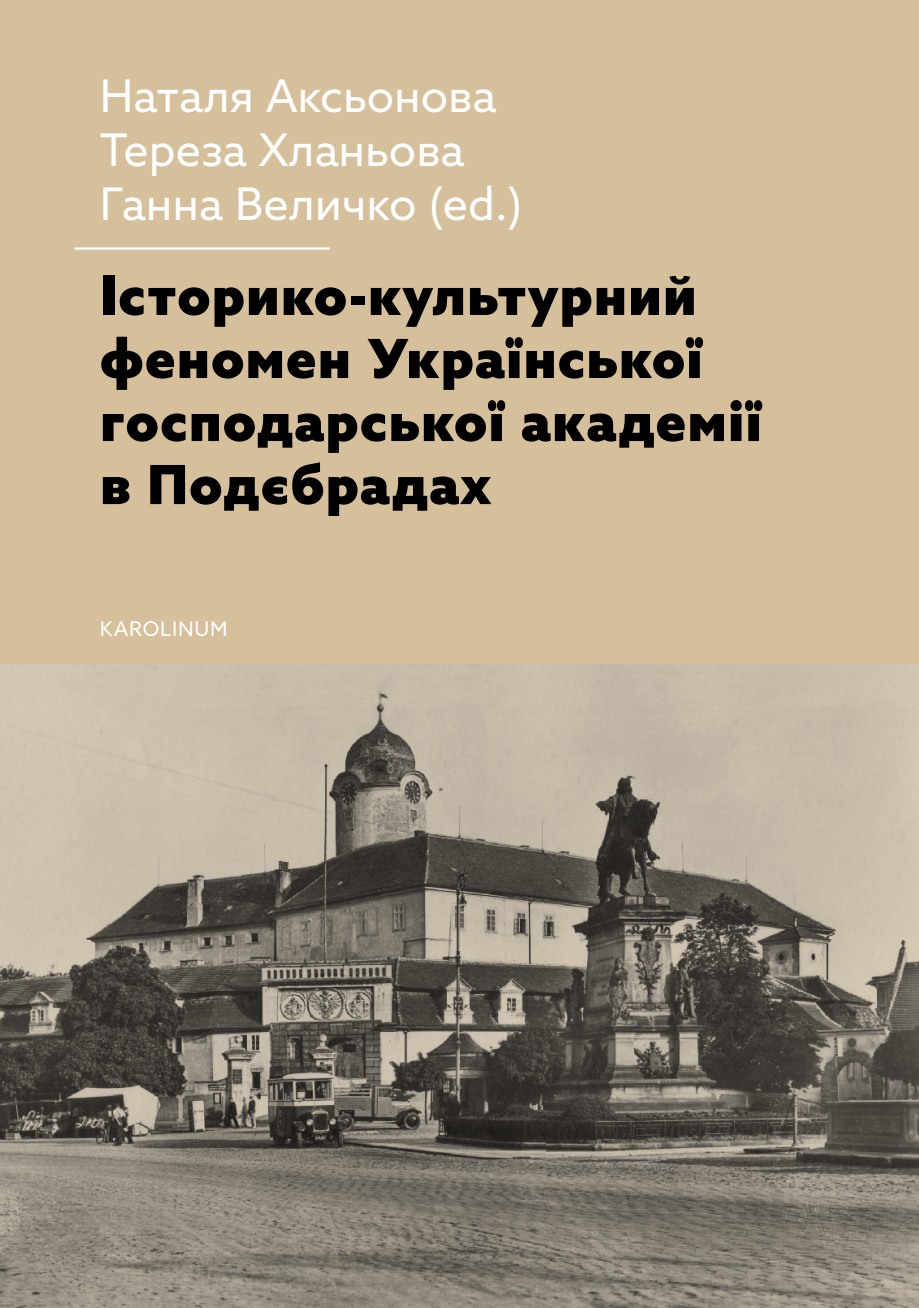
<style>
.page{position:relative;width:919px;height:1308px;background:#fff}
.page>*{position:absolute;margin:0;border:0;box-sizing:border-box;transform-origin:0 0}
.t1{font:900 54px/63px "Azo Sans";letter-spacing:.02em;color:#000}
.t2{font:45px/54px "Azo Sans";color:#fff}
.t3{font:20.25px "Azo Sans";letter-spacing:.04em;color:#fff}
</style>
<div class="page">
<div style="left:0;top:0;width:918px;height:1307px;background:#d5c09b"></div>
<img style="left:0;top:664px;width:918px;height:643px">
<hr style="left:74px;top:247px;width:256px;height:3px;background:#fff">
<p class="t2" style="left:100px;top:69px;width:423px">Наталя Аксьонова<br>Тереза Хланьова<br>Ганна Величко (ed.)</p>
<p class="t1" style="left:100px;top:263px;width:663px">Історико -культурний феномен Української господарської академії в Подєбрадах</p>
<p class="t3" style="left:100px;top:615px;width:129px">KAROLINUM</p>
</div>
